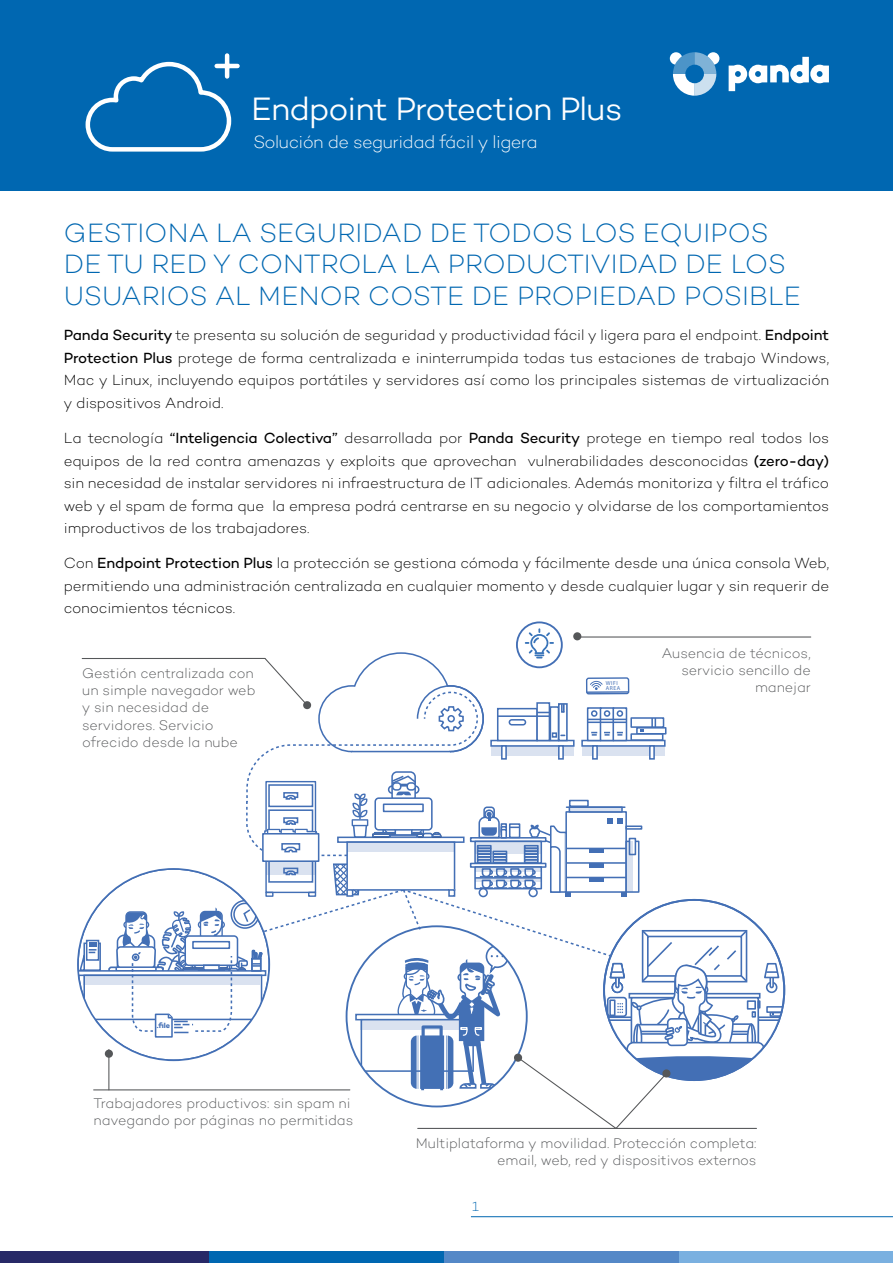
<style>
.page{position:relative;width:893px;height:1263px;background:#fff}
.page>*{position:absolute;margin:0;border:0;box-sizing:border-box;transform-origin:0 0}
.t1{font:300 33px "Campton";letter-spacing:-.03em;color:#fff}
.t2{font:200 27px/31.5px "Campton";letter-spacing:.005em;color:#0067b1}
.t3{font:200 18px "Campton";letter-spacing:-.03em;color:#fff}
.t4{font:200 15px/22.5px "Campton";letter-spacing:-.015em;color:#000;text-align:justify}
.t5{font:200 14.25px/17.1px "Campton";letter-spacing:-.01em;color:#555759}
.t6{font:200 13.5px "Campton";color:#0067b1}
.t7{font:700 7.35px "Campton";color:#436fb5}
.t8{font:900 5.7px/5.4px "Gotham";letter-spacing:.09em;color:#436fb5}
.s1{font-weight:400}
</style>
<div class="page">
<div style="left:0;top:0;width:893px;height:191px;background:#0067b1"></div>
<div style="left:0;top:1251px;width:209px;height:12px;background:#272967"></div>
<div style="left:209px;top:1251px;width:235px;height:12px;background:#0067b1"></div>
<div style="left:444px;top:1251px;width:235px;height:12px;background:#5488c7"></div>
<div style="left:679px;top:1251px;width:214px;height:12px;background:#7ab0e0"></div>
<hr style="left:471px;top:1216px;width:422px;height:1px;background:#0067b1">
<svg style="left:670px;top:52px;width:49px;height:44px"></svg>
<svg style="left:729px;top:57px;width:100px;height:34px"></svg>
<svg style="left:85px;top:53px;width:155px;height:99px"></svg>
<hr style="left:577px;top:636px;width:234px;height:1px;background:#555759">
<div style="left:516px;top:621px;width:47px;height:47px;border:2px solid #436fb5;border-radius:50%"></div>
<svg style="left:78px;top:628px;width:706px;height:501px"></svg>
<h1 class="t1" style="left:251px;top:89px;width:373px">Endpoint Protection Plus</h1>
<p class="t3" style="left:253px;top:131px;width:286px">Solución de seguridad fácil y ligera</p>
<h2 class="t2" style="left:64px;top:216px;width:739px">GESTIONA LA SEGURIDAD DE TODOS LOS EQUIPOS<br>DE TU RED Y CONTROLA LA PRODUCTIVIDAD DE LOS<br>USUARIOS AL MENOR COSTE DE PROPIEDAD POSIBLE</h2>
<p class="t4" style="left:64px;top:324px;width:767px"><span class="s1">Panda Security</span> te presenta su solución de seguridad y productividad fácil y ligera para el endpoint. <span class="s1">Endpoint Protection Plus</span> protege de forma centralizada e ininterrumpida todas tus estaciones de trabajo Windows, Mac y Linux, incluyendo equipos portátiles y servidores así como los principales sistemas de virtualización y dispositivos Android.</p>
<p class="t4" style="left:64px;top:427px;width:767px">La tecnología <span class="s1">“Inteligencia Colectiva”</span> desarrollada por <span class="s1">Panda Security</span> protege en tiempo real todos los equipos de la red contra amenazas y exploits que aprovechan vulnerabilidades desconocidas <span class="s1">(zero-day) </span>sin necesidad de instalar servidores ni infraestructura de IT adicionales. Además monitoriza y filtra el tráfico web y el spam de forma que la empresa podrá centrarse en su negocio y olvidarse de los comportamientos improductivos de los trabajadores.</p>
<p class="t4" style="left:64px;top:552px;width:767px">Con <span class="s1">Endpoint Protection Plus</span> la protección se gestiona cómoda y fácilmente desde una única consola Web, permitiendo una administración centralizada en cualquier momento y desde cualquier lugar y sin requerir de conocimientos técnicos.</p>
<p class="t5" style="left:82px;top:665px;width:175px">Gestión centralizada con un simple navegador web y sin necesidad de servidores. Servicio ofrecido desde la nube</p>
<p class="t8" style="left:606px;top:680px;width:16px">WIFI<br>AREA</p>
<p class="t5" style="left:662px;top:644px;width:150px;text-align:right">Ausencia de técnicos, servicio sencillo de manejar</p>
<p class="t7" style="left:157px;top:1020px;width:15px">.file</p>
<p class="t5" style="left:94px;top:1094px;width:261px">Trabajadores productivos: sin spam ni navegando por páginas no permitidas</p>
<p class="t5" style="left:416px;top:1134px;width:342px;text-align:right">Multiplataforma y movilidad. Protección completa: email, web, red y dispositivos externos</p>
<p class="t6" style="left:472px;top:1198px;width:8px">1</p>
</div>
